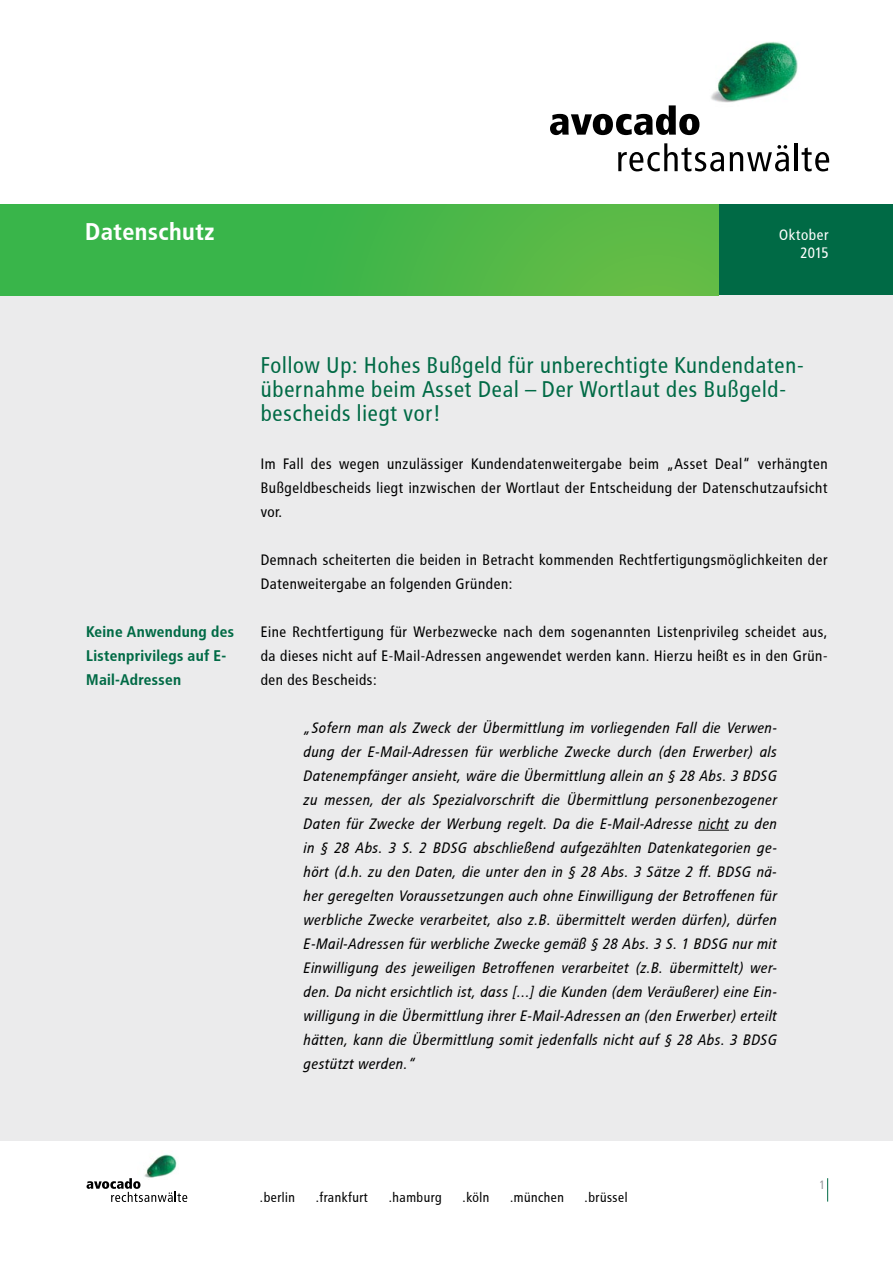
<style>
.page{position:relative;width:893px;height:1263px;background:#fff}
.page>*{position:absolute;margin:0;border:0;box-sizing:border-box;transform-origin:0 0}
.t1{font:700 24px "Avocado";color:#fff}
.t2{font:22.5px/24px "Avocado";color:#006a45}
.t3{font:700 15.3px/24px "Avocado";color:#006a45}
.t4{font:italic 15px/24px "Avocado";color:#000;text-align:justify}
.t5{font:15px/24px "Avocado";color:#000;text-align:justify}
.t6{font:15px/18px "Avocado";color:#fff;text-align:right}
.t7{font:13.5px "Avocado";color:#000}
.t8{font:12px "Avocado";color:#97999c}
</style>
<div class="page">
<img style="left:711px;top:42px;width:87px;height:61px">
<svg style="left:550px;top:105px;width:149px;height:30px"></svg>
<svg style="left:618px;top:143px;width:106px;height:28px"></svg>
<svg style="left:730px;top:145px;width:59px;height:26px"></svg>
<hr style="left:795px;top:143px;width:3px;height:28px;background:#000">
<svg style="left:802px;top:147px;width:27px;height:24px"></svg>
<div style="left:719px;top:204px;width:174px;height:92px;background:#006a45"></div>
<svg style="left:827px;top:1178px;width:1px;height:23px"></svg>
<div style="left:0;top:296px;width:893px;height:845px;background:#ebebec"></div>
<img style="left:144px;top:1154px;width:33px;height:24px">
<svg style="left:87px;top:1178px;width:100px;height:24px"></svg>
<div style="left:0;top:204px;width:719px;height:92px;background:linear-gradient(to right,#2eb34b,#61bb46)"></div>
<hr style="left:698px;top:830px;width:31px;height:1px;background:#000">
<h1 class="t1" style="left:85px;top:218px;width:131px">Datenschutz</h1>
<p class="t6" style="left:779px;top:226px;width:51px">Oktober<br>2015</p>
<p class="t3" style="left:86px;top:619px;width:150px">Keine Anwendung des<br>Listenprivilegs auf E-<br>Mail-Adressen</p>
<h2 class="t2" style="left:261px;top:353px;width:545px">Follow Up: Hohes Bußgeld für unberechtigte Kundendaten&shy;übernahme beim Asset Deal – Der Wortlaut des Bußgeld&shy;bescheids liegt vor!</h2>
<p class="t5" style="left:261px;top:451px;width:569px">Im Fall des wegen unzulässiger Kundendatenweitergabe beim „Asset Deal“ verhängten Bußgeldbescheids liegt inzwischen der Wortlaut der Entscheidung der Datenschutzaufsicht vor.</p>
<p class="t5" style="left:261px;top:547px;width:569px">Demnach scheiterten die beiden in Betracht kommenden Rechtfertigungsmöglichkeiten der<br>Datenweitergabe an folgenden Gründen:</p>
<p class="t5" style="left:261px;top:619px;width:569px">Eine Rechtfertigung für Werbezwecke nach dem sogenannten Listenprivileg scheidet aus, da dieses nicht auf E-Mail-Adressen angewendet werden kann. Hierzu heißt es in den Grün&shy;den des Bescheids:</p>
<p class="t4" style="left:303px;top:715px;width:475px">„Sofern man als Zweck der Übermittlung im vorliegenden Fall die Verwen&shy;dung der E-Mail-Adressen für werbliche Zwecke durch (den Erwerber) als Datenempfänger ansieht, wäre die Übermittlung allein an § 28 Abs. 3 BDSG zu messen, der als Spezialvorschrift die Übermittlung personenbezogener Daten für Zwecke der Werbung regelt. Da die E-Mail-Adresse nicht zu den in § 28 Abs. 3 S. 2 BDSG abschließend aufgezählten Datenkategorien ge&shy;hört (d.h. zu den Daten, die unter den in § 28 Abs. 3 Sätze 2 ff. BDSG nä&shy;her geregelten Voraussetzungen auch ohne Einwilligung der Betroffenen für werbliche Zwecke verarbeitet, also z.B. übermittelt werden dürfen), dürfen E-Mail-Adressen für werbliche Zwecke gemäß § 28 Abs. 3 S. 1 BDSG nur mit Einwilligung des jeweiligen Betroffenen verarbeitet (z.B. übermittelt) wer&shy;den. Da nicht ersichtlich ist, dass [...] die Kunden (dem Veräußerer) eine Ein&shy;willigung in die Übermittlung ihrer E-Mail-Adressen an (den Erwerber) erteilt hätten, kann die Übermittlung somit jedenfalls nicht auf § 28 Abs. 3 BDSG gestützt werden.“</p>
<p class="t7" style="left:260px;top:1189px;width:37px">.berlin</p>
<p class="t7" style="left:316px;top:1189px;width:54px">.frankfurt</p>
<p class="t7" style="left:389px;top:1189px;width:55px">.hamburg</p>
<p class="t7" style="left:463px;top:1189px;width:29px">.köln</p>
<p class="t7" style="left:510px;top:1189px;width:56px">.münchen</p>
<p class="t7" style="left:585px;top:1189px;width:45px">.brüssel</p>
<p class="t8" style="left:819px;top:1178px;width:8px">1</p>
</div>
